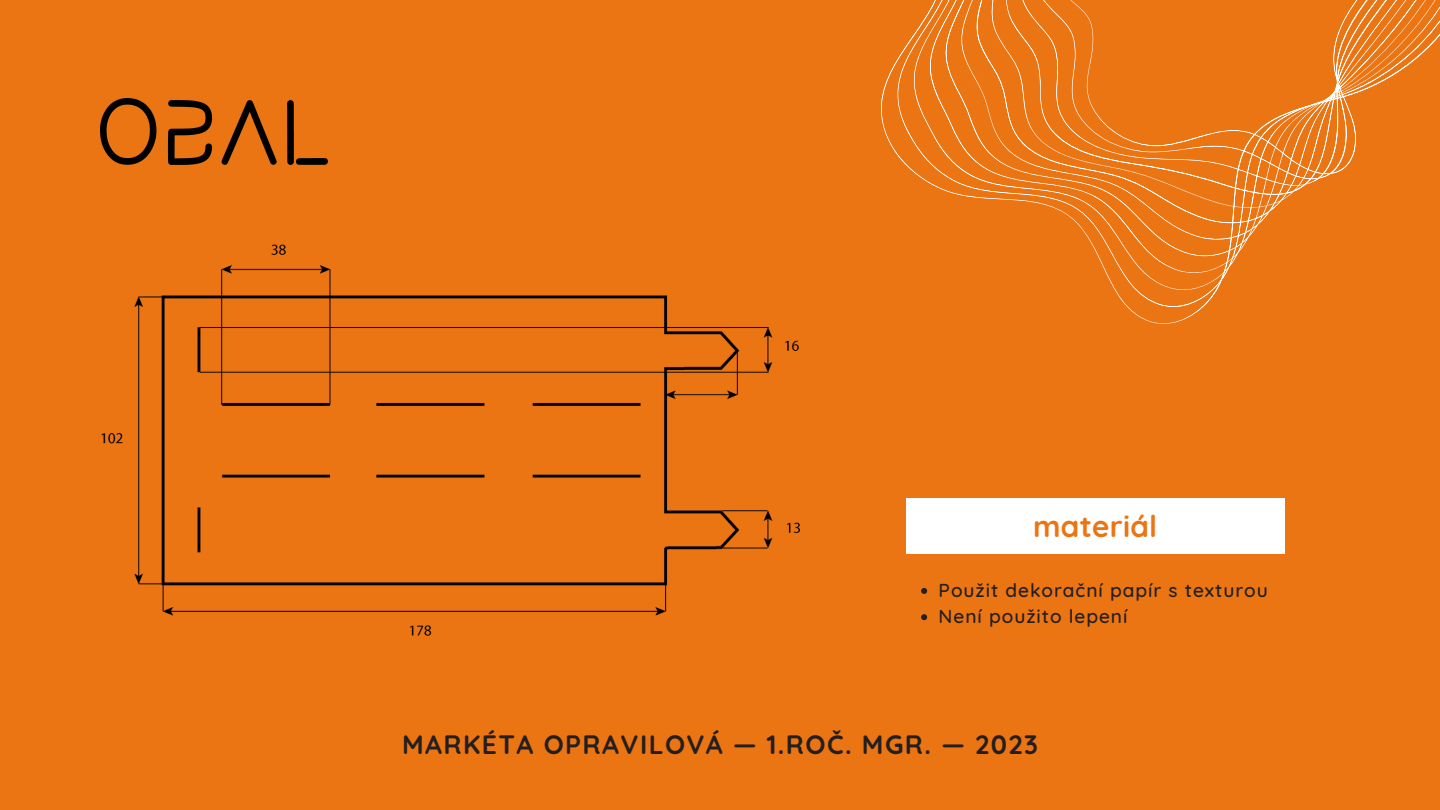
<style>
.page{position:relative;width:1440px;height:810px;background:#eb7513}
.page>*{position:absolute;margin:0;border:0;box-sizing:border-box;transform-origin:0 0}
.t1{font:700 29.8px "Quicksand";letter-spacing:.01em;color:#eb7513}
.t2{font:700 26.5px "Quicksand";letter-spacing:.055em;color:#231f20}
.t3{font:500 19.1px "Quicksand";letter-spacing:.05em;color:#231f20}
</style>
<div class="page">
<svg style="left:881px;top:0;width:559px;height:324px"></svg>
<div style="left:906px;top:498px;width:378px;height:56px;background:#fff"></div>
<img style="left:101px;top:98px;width:226px;height:66px">
<img style="left:101px;top:244px;width:699px;height:392px">
<svg style="left:921px;top:588px;width:6px;height:6px"></svg>
<svg style="left:921px;top:614px;width:6px;height:6px"></svg>
<p class="t1" style="left:1033px;top:508px;width:126px">materiál</p>
<p class="t3" style="left:939px;top:578px;width:331px">Použit dekorační papír s texturou</p>
<p class="t3" style="left:939px;top:604px;width:190px">Není použito lepení</p>
<p class="t2" style="left:402px;top:728px;width:637px">MARKÉTA OPRAVILOVÁ — 1.ROČ. MGR. — 2023</p>
</div>
